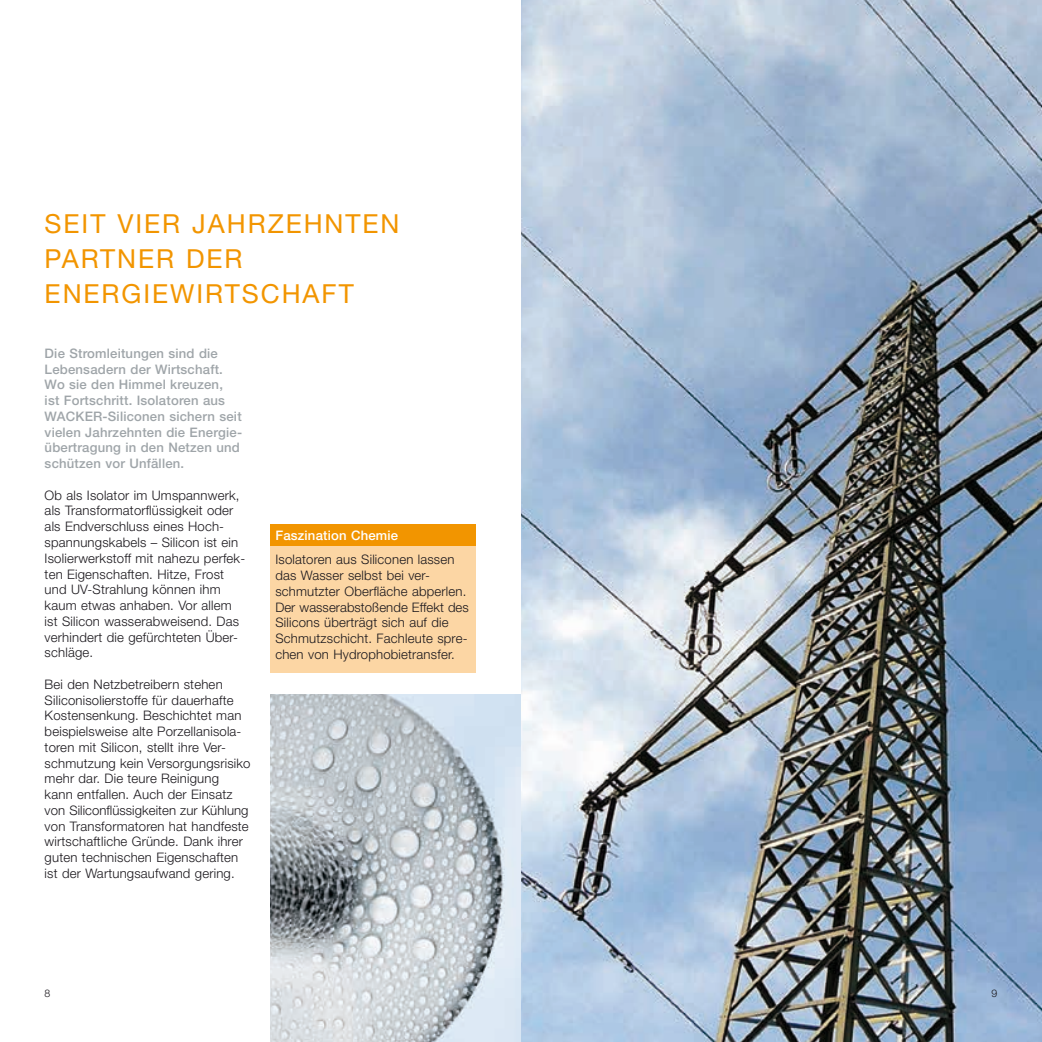
<style>
.page{position:relative;width:1042px;height:1042px;background:#fff}
.page>*{position:absolute;margin:0;border:0;box-sizing:border-box;transform-origin:0 0}
.t1{font:26.25px "Helvetica Neue LT Pro";letter-spacing:.075em;color:#f29500}
.t2{font:300 13.12px/15.8px "Helvetica Neue LT Pro";letter-spacing:.015em;color:#1a171c}
.t3{font:500 13.12px/15.8px "Helvetica Neue LT Pro";letter-spacing:.015em;color:#9fa5a9}
.t4{font:500 13.12px "Helvetica Neue LT Pro";letter-spacing:.015em;color:#fff}
.t5{font:300 10.5px "Helvetica Neue LT Pro";color:#1a171c}
</style>
<div class="page">
<img style="left:270px;top:694px;width:251px;height:348px">
<img style="left:521px;top:0;width:521px;height:1042px">
<div style="left:270px;top:542px;width:206px;height:131px;background:#fcd6a4"></div>
<div style="left:270px;top:524px;width:206px;height:21px;background:#f29500"></div>
<h1 class="t1" style="left:45px;top:207px;width:34px">SEIT</h1>
<h1 class="t1" style="left:117px;top:207px;width:33px">VIER</h1>
<h1 class="t1" style="left:192px;top:207px;width:74px">JAHRZE</h1>
<h1 class="t1" style="left:304px;top:207px;width:40px">HNTEN</h1>
<h1 class="t1" style="left:45px;top:242px;width:37px">PARTNER</h1>
<h1 class="t1" style="left:186px;top:242px;width:39px">DER</h1>
<h1 class="t1" style="left:45px;top:277px;width:37px">ENERGIEWIRTSC</h1>
<h1 class="t1" style="left:282px;top:277px;width:67px">HAFT</h1>
<p class="t3" style="left:45px;top:345px;width:199px">Die Stromleitungen sind die<br>Lebensadern der Wirtschaft.<br>Wo sie den Himmel kreuzen,<br>ist Fortschritt. Isolatoren aus<br>WACKER-Siliconen sichern seit vielen Jahrzehnten die Energie&shy;übertragung in den Netzen und schützen vor Unfällen.</p>
<p class="t2" style="left:45px;top:487px;width:202px">Ob als Isolator im Umspannwerk, als Transformatorflüssigkeit oder als Endverschluss eines Hoch&shy;spannungskabels – Silicon ist ein<br>Isolierwerkstoff mit nahezu perfek&shy;ten Eigenschaften. Hitze, Frost und UV-Strahlung können ihm kaum etwas anhaben. Vor allem ist Silicon wasserabweisend. Das verhindert die gefürchteten Über&shy;schläge.</p>
<p class="t2" style="left:45px;top:676px;width:207px">Bei den Netzbetreibern stehen Siliconisolierstoffe für dauerhafte Kostensenkung. Beschichtet man beispielsweise alte Porzellanisola&shy;toren mit Silicon, stellt ihre Ver&shy;schmutzung kein Versorgungsrisiko mehr dar. Die teure Reinigung<br>kann entfallen. Auch der Einsatz von Siliconflüssigkeiten zur Kühlung von Transformatoren hat handfeste wirtschaftliche Gründe. Dank ihrer guten technischen Eigenschaften ist der Wartungsaufwand gering.</p>
<p class="t4" style="left:275px;top:527px;width:124px">Faszination Chemie</p>
<p class="t2" style="left:275px;top:552px;width:195px">Isolatoren aus Siliconen lassen das Wasser selbst bei ver&shy;schmutzter Oberfläche abperlen.<br>Der wasserabstoßende Effekt des<br>Silicons überträgt sich auf die<br>Schmutzschicht. Fachleute spre&shy;chen von Hydrophobietransfer.</p>
<p class="t5" style="left:45px;top:987px;width:7px">8</p>
<p class="t5" style="left:991px;top:987px;width:7px">9</p>
</div>
